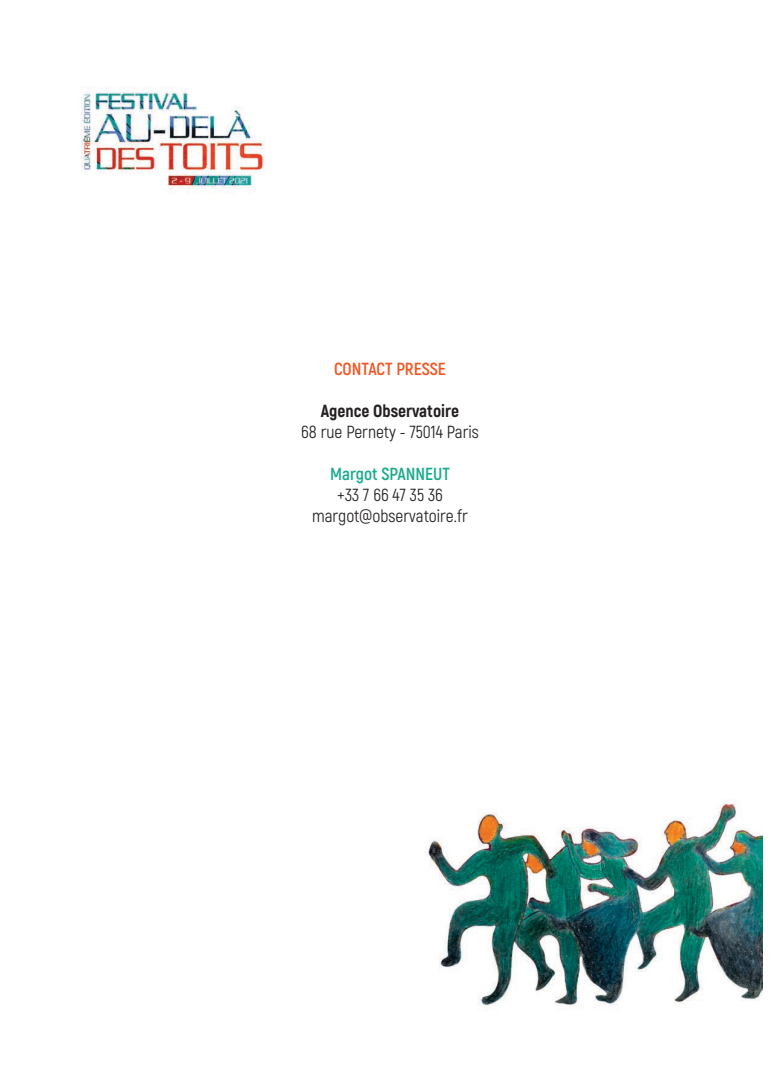
<style>
.page{position:relative;width:780px;height:1088px;background:#fff}
.page>*{position:absolute;margin:0;border:0;box-sizing:border-box;transform-origin:0 0}
.t1{font:17.5px/21px "Akrobat";color:#231f20;text-align:center}
.t2{font:800 17.5px "Akrobat";color:#231f20}
.t3{font:700 17.5px "Akrobat";letter-spacing:-.005em;color:#18ab8d}
.t4{font:700 17.5px "Akrobat";letter-spacing:-.015em;color:#f15622}
</style>
<div class="page">
<img style="left:81px;top:87px;width:184px;height:106px">
<img style="left:428px;top:803px;width:334px;height:204px">
<p class="t4" style="left:334px;top:358px;width:113px">CONTACT PRESSE</p>
<p class="t2" style="left:321px;top:400px;width:140px">Agence Observatoire</p>
<p class="t1" style="left:301px;top:421px;width:179px">68 rue Pernety - 75014 Paris</p>
<p class="t3" style="left:330px;top:463px;width:121px">Margot SPANNEUT</p>
<p class="t1" style="left:312px;top:484px;width:157px">+33 7 66 47 35 36 margot@observatoire.fr</p>
</div>
